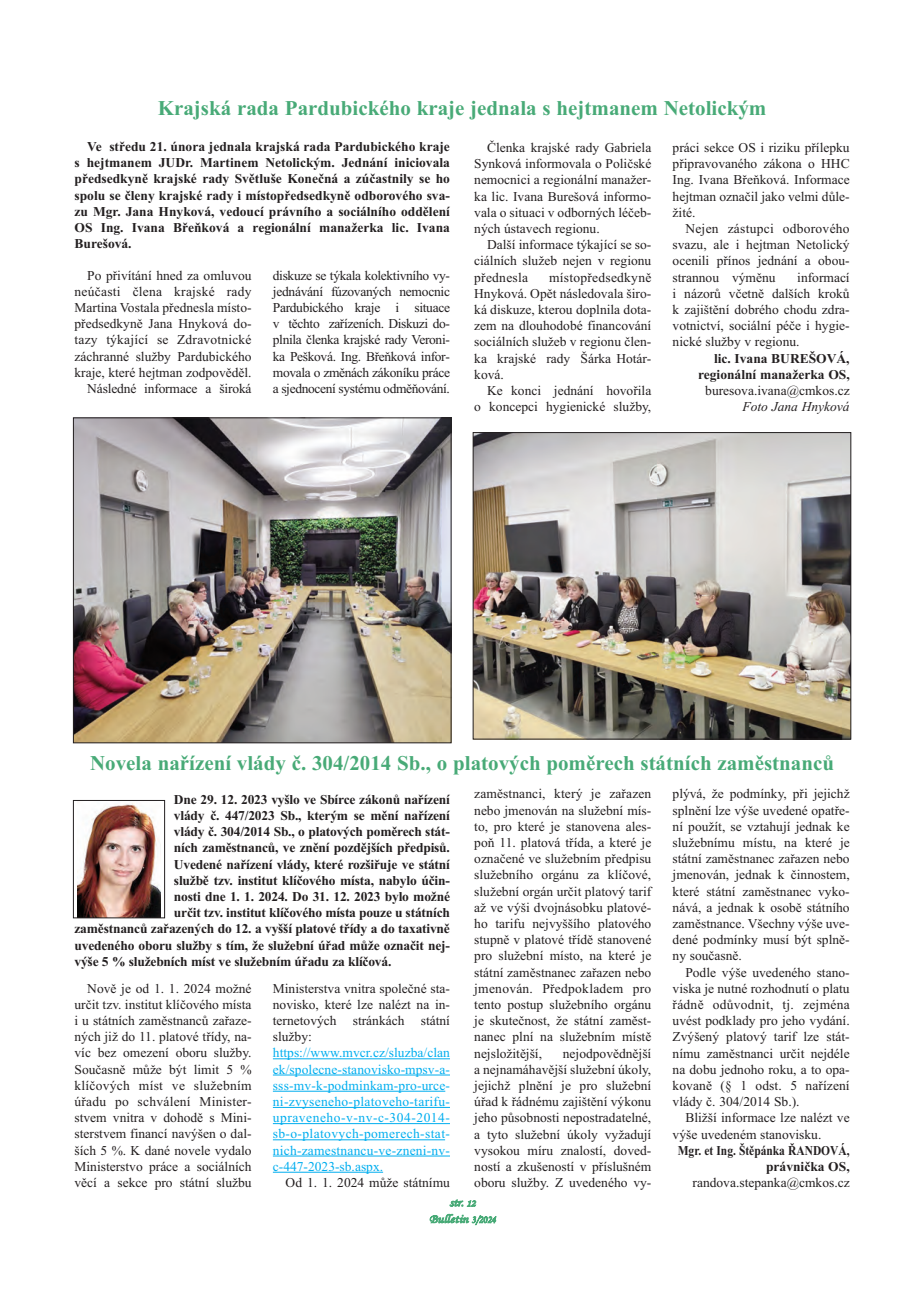
<style>
.page{position:relative;width:920px;height:1290px;background:#fff}
.page>*{position:absolute;margin:0;border:0;box-sizing:border-box;transform-origin:0 0}
.t1{font:700 21px "Times New Roman";color:#48aa77}
.t2{font:13.5px/16.2px "Times New Roman";color:#231f20;text-align:justify}
.t3{font:700 13.5px/16.2px "Times New Roman";letter-spacing:-.015em;color:#231f20;text-align:justify}
.t4{font:13.5px/16.2px "Times New Roman";letter-spacing:.015em;color:#00aeef;text-align:justify}
.t5{font:700 13.5px/16.2px "Times New Roman";letter-spacing:-.015em;color:#231f20;text-align:right;scale:.85 1}
.t6{font:italic 13.5px "Times New Roman";color:#231f20}
.t7{font:12.15px/16.5px "Monotype Corsiva";letter-spacing:-.015em;color:#48aa77;text-align:center;scale:1.11 1}
.s1{font-size:9.45px}
.s2{font-size:10.5px}
</style>
<div class="page">
<img style="left:78px;top:803px;width:82px;height:113px">
<div style="left:73px;top:800px;width:92px;height:118px;border:1px solid #231f20"></div>
<hr style="left:273px;top:1058px;width:177px;height:1px;background:#00aeef">
<hr style="left:273px;top:1075px;width:177px;height:1px;background:#00aeef">
<hr style="left:273px;top:1091px;width:172px;height:1px;background:#00aeef">
<hr style="left:273px;top:1107px;width:177px;height:1px;background:#00aeef">
<hr style="left:273px;top:1123px;width:177px;height:1px;background:#00aeef">
<hr style="left:273px;top:1139px;width:172px;height:1px;background:#00aeef">
<hr style="left:273px;top:1156px;width:177px;height:1px;background:#00aeef">
<hr style="left:273px;top:1172px;width:110px;height:1px;background:#00aeef">
<img style="left:75px;top:419px;width:374px;height:322px">
<div style="left:73px;top:417px;width:378px;height:326px;border:1px solid #231f20"></div>
<img style="left:475px;top:434px;width:374px;height:303px">
<div style="left:473px;top:432px;width:378px;height:307px;border:1px solid #231f20"></div>
<h1 class="t1" style="left:158px;top:95px;width:610px">Krajská rada Pardubického kraje jednala s hejtmanem Netolickým</h1>
<p class="t3" style="left:75px;top:138px;width:377px;text-indent:13px">Ve středu 21. února jednala krajská rada Pardubického kraje s hejtmanem JUDr. Martinem Netolickým. Jednání iniciovala předsedkyně krajské rady Světluše Konečná a zúčastnily se ho spolu se členy krajské rady i místopředsedkyně odborového sva&shy;zu Mgr. Jana Hnyková, vedoucí právního a sociálního oddělení OS Ing. Ivana Břeňková a regionální manažerka lic. Ivana Burešová.</p>
<p class="t2" style="left:75px;top:267px;width:179px;text-align:right">Po přivítání hned za omluvou neúčasti člena krajské rady<br>Martina Vostala přednesla místo&shy;předsedkyně Jana Hnyková do&shy;tazy týkající se Zdravotnické záchranné služby Pardubického kraje, které hejtman zodpověděl.<br>Následné informace a široká</p>
<p class="t2" style="left:273px;top:267px;width:179px">diskuze se týkala kolektivního vy&shy;jednávání fúzovaných nemocnic Pardubického kraje i situace v těchto zařízeních. Diskuzi do&shy;plnila členka krajské rady Veroni&shy;ka Pešková. Ing. Břeňková infor&shy;movala o změnách zákoníku práce a sjednocení systému odměňování.</p>
<p class="t2" style="left:474px;top:139px;width:179px;text-indent:13px">Členka krajské rady Gabriela Synková informovala o Poličské nemocnici a regionální manažer&shy;ka lic. Ivana Burešová informo&shy;vala o situaci v odborných léčeb&shy;ných ústavech regionu.</p>
<p class="t2" style="left:474px;top:236px;width:179px;text-indent:13px">Další informace týkající se so&shy;ciálních služeb nejen v regionu přednesla</p>
<p class="t2" style="left:673px;top:139px;width:179px">práci sekce OS i riziku přílepku připravovaného zákona o HHC Ing. Ivana Břeňková. Informace hejtman označil jako velmi důle&shy;žité.</p>
<p class="t2" style="left:673px;top:220px;width:179px;text-indent:13px">Nejen zástupci odborového svazu, ale i hejtman Netolický ocenili přínos jednání a obou&shy;strannou výměnu</p>
<p class="t2" style="left:673px;top:269px;width:179px;text-indent:125px">informací i názorů včetně dalších kroků k zajištění dobrého chodu zdra&shy;votnictví, sociální péče i hygie&shy;nické služby v regionu.</p>
<p class="t3" style="left:698px;top:350px;width:153px;text-align:right">lic. Ivana BUREŠOVÁ, regionální manažerka OS,</p>
<p class="t2" style="left:705px;top:382px;width:146px">buresova.ivana@cmkos.cz</p>
<p class="t6" style="left:742px;top:399px;width:109px">Foto Jana Hnyková</p>
<p class="t2" style="left:474px;top:269px;width:179px;text-indent:75px">místopředsedkyně Hnyková. Opět následovala širo&shy;ká diskuze, kterou doplnila dota&shy;zem na dlouhodobé financování sociálních služeb v regionu člen&shy;ka krajské rady Šárka Hotár&shy;ková.</p>
<p class="t2" style="left:474px;top:382px;width:179px;text-align:right">Ke konci jednání hovořila<br>o koncepci hygienické služby,</p>
<h1 class="t1" style="left:90px;top:750px;width:745px">Novela nařízení vlády č. 304/2014 Sb., o platových poměrech státních zaměstnanců</h1>
<p class="t3" style="left:174px;top:791px;width:277px">Dne 29. 12. 2023 vyšlo ve Sbírce zákonů nařízení</p>
<p class="t3" style="left:174px;top:807px;width:278px">vlády č. 447/2023 Sb., kterým se mění nařízení</p>
<p class="t3" style="left:174px;top:823px;width:277px">vlády č. 304/2014 Sb., o platových poměrech stát-</p>
<p class="t3" style="left:174px;top:840px;width:277px">ních zaměstnanců, ve znění pozdějších předpisů.</p>
<p class="t3" style="left:174px;top:856px;width:277px">Uvedené nařízení vlády, které rozšiřuje ve státní</p>
<p class="t3" style="left:174px;top:872px;width:277px">službě tzv. institut klíčového místa, nabylo účin-</p>
<p class="t3" style="left:174px;top:888px;width:277px">nosti dne 1. 1. 2024. Do 31. 12. 2023 bylo možné</p>
<p class="t3" style="left:174px;top:904px;width:277px">určit tzv. institut klíčového místa pouze u státních</p>
<p class="t3" style="left:75px;top:921px;width:377px">zaměstnanců zařazených do 12. a vyšší platové třídy a do taxativně</p>
<p class="t3" style="left:75px;top:937px;width:377px">uvedeného oboru služby s tím, že služební úřad může označit nej-</p>
<p class="t3" style="left:75px;top:953px;width:318px">výše 5 % služebních míst ve služebním úřadu za klíčová.</p>
<p class="t2" style="left:75px;top:980px;width:179px;text-indent:13px">Nově je od 1. 1. 2024 možné určit tzv. institut klíčového místa i u státních zaměstnanců zařaze&shy;ných již do 11. platové třídy, na&shy;víc bez omezení oboru služby.<br>Současně může být limit 5 % klíčových míst ve služebním úřadu po schválení Minister&shy;stvem vnitra v dohodě s Mini&shy;sterstvem financí navýšen o dal&shy;ších 5 %. K dané novele vydalo Ministerstvo práce a sociálních věcí a sekce pro státní službu</p>
<p class="t2" style="left:273px;top:980px;width:179px">Ministerstva vnitra společné sta&shy;novisko, které lze nalézt na in&shy;ternetových stránkách státní služby:</p>
<p class="t2" style="left:474px;top:785px;width:179px">zaměstnanci, který je zařazen nebo jmenován na služební mís&shy;to, pro které je stanovena ales&shy;poň 11. platová třída, a které je označené ve služebním předpisu služebního orgánu za klíčové, služební orgán určit platový tarif až ve výši dvojnásobku platové&shy;ho tarifu nejvyššího platového stupně v platové třídě stanovené pro služební místo, na které je státní zaměstnanec zařazen nebo jmenován. Předpokladem pro tento postup služebního orgánu je skutečnost, že státní zaměst&shy;nanec plní na služebním místě nejsložitější,</p>
<p class="t2" style="left:673px;top:785px;width:179px">plývá, že podmínky, při jejichž splnění lze výše uvedené opatře&shy;ní použít, se vztahují jednak ke služebnímu místu, na které je státní zaměstnanec zařazen nebo jmenován, jednak k činnostem, které státní zaměstnanec vyko&shy;nává, a jednak k osobě státního zaměstnance. Všechny výše uve&shy;dené podmínky musí být splně&shy;ny současně.</p>
<p class="t2" style="left:673px;top:964px;width:179px;text-indent:13px">Podle výše uvedeného stano&shy;viska je nutné rozhodnutí o platu řádně odůvodnit, tj. zejména uvést podklady pro jeho vydání.<br>Zvýšený platový tarif lze stát&shy;nímu zaměstnanci určit nejdéle na dobu jednoho roku, a to opa&shy;kovaně (§ 1 odst. 5 nařízení vlády č. 304/2014 Sb.).</p>
<p class="t2" style="left:673px;top:1109px;width:179px;text-indent:13px">Bližší informace lze nalézt ve výše uvedeném stanovisku.</p>
<p class="t5" style="left:678px;top:1142px;width:204px">Mgr. et Ing. Štěpánka ŘANDOVÁ, právnička OS,</p>
<p class="t2" style="left:693px;top:1174px;width:159px">randova.stepanka@cmkos.cz</p>
<p class="t4" style="left:273px;top:1044px;width:179px">https://www.mvcr.cz/sluzba/clan ek/spolecne-stanovisko-mpsv-a&shy;sss-mv-k-podminkam-pro-urce&shy;ni-zvyseneho-platoveho-tarifu&shy;upraveneho-v-nv-c-304-2014- sb-o-platovych-pomerech-stat&shy;nich-zamestnancu-ve-zneni-nv&shy;c-447-2023-sb.aspx.</p>
<p class="t2" style="left:286px;top:1174px;width:166px">Od 1. 1. 2024 může státnímu</p>
<p class="t2" style="left:474px;top:1045px;width:179px;text-indent:89px">nejodpovědnější a nejnamáhavější služební úkoly, jejichž plnění je pro služební úřad k řádnému zajištění výkonu jeho působnosti nepostradatelné, a tyto služební úkoly vyžadují vysokou míru znalostí, doved&shy;ností a zkušeností v příslušném oboru služby. Z uvedeného vy-</p>
<p class="t7" style="left:429px;top:1194px;width:61px">str. <span class="s1">12<br></span>Bulletin <span class="s2">3/2024</span></p>
</div>
